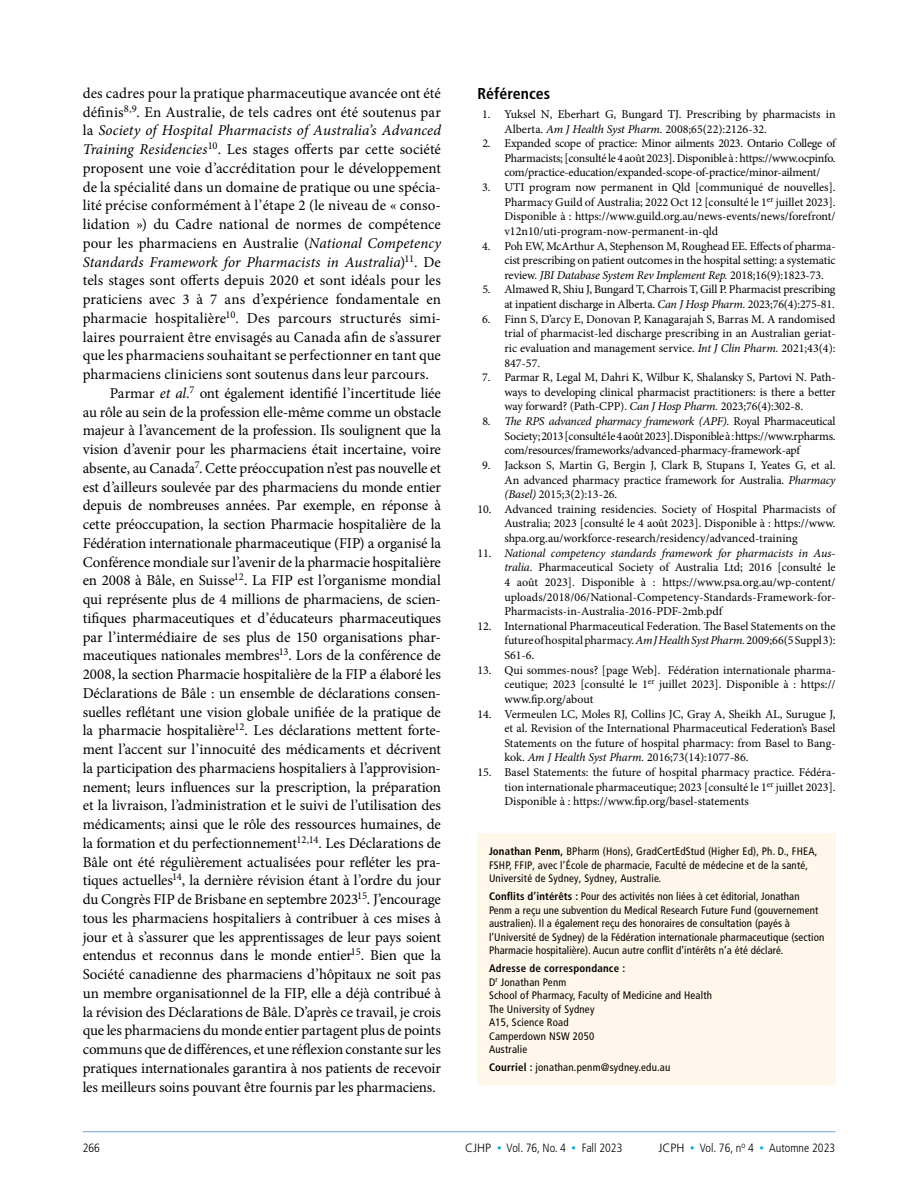
<style>
.page{position:relative;width:918px;height:1188px;background:#fff}
.page>*{position:absolute;margin:0;border:0;box-sizing:border-box;transform-origin:0 0}
.CJHP_H2{font:700 condensed 15.75px "Frutiger LT Std";letter-spacing:.005em;color:#000}
.CJHP_BodyText_Inden{font:15px/18.8px "Minion Pro";color:#000;text-align:justify}
.CJHP_References{font:12px/14.7px "Minion Pro";letter-spacing:-.01em;color:#000;text-align:justify}
.t1{font:300 condensed 12px "Frutiger LT Std";color:#000}
.CJHP_Contribs{font:condensed 10.8px/13.5px "Frutiger LT Std";letter-spacing:.01em;color:#000}
.CJHP_Contribs-2{font:700 condensed 10.8px "Frutiger LT Std";letter-spacing:.02em;color:#000}
.s1{font-style:italic}
.s2{font-weight:700}
.s3{font-stretch:normal}
.s4{font-size:9px;color:#00acd7}
</style>
<div class="page">
<hr style="left:83px;top:1131px;width:752px;height:1px;background:#0057a5">
<div style="left:477px;top:833px;width:359px;height:251px;background:#fff8ea"></div>
<p class="CJHP_BodyText_Inden" style="left:83px;top:84px;width:360px">des cadres pour la pratique pharmaceutique avancée ont été définis<sup>8,9</sup>. En Australie, de tels cadres ont été soutenus par la <span class="s1">Society of Hospital Pharmacists of Australia’s Advanced Training Residencies</span><sup>10</sup>. Les stages offerts par cette société proposent une voie d’accréditation pour le développement de la spécialité dans un domaine de pratique ou une spécia&shy;lité précise conformément à l’étape 2 (le niveau de « conso&shy;lidation ») du Cadre national de normes de compétence pour les pharmaciens en Australie (<span class="s1">National Competency Standards Framework for Pharmacists in Australia</span>)<sup>11</sup>. De tels stages sont offerts depuis 2020 et sont idéals pour les praticiens avec 3 à 7 ans d’expérience fondamentale en pharmacie hospitalière<sup>10</sup>. Des parcours structurés simi&shy;laires pourraient être envisagés au Canada afin de s’assurer que les pharmaciens souhaitant se perfectionner en tant que pharmaciens cliniciens sont soutenus dans leur parcours.</p>
<p class="CJHP_BodyText_Inden" style="left:83px;top:384px;width:360px;text-indent:27px">Parmar <span class="s1">et al.</span><sup>7</sup> ont également identifié l’incertitude liée au rôle au sein de la profession elle-même comme un obstacle majeur à l’avancement de la profession. Ils soulignent que la vision d’avenir pour les pharmaciens était incertaine, voire absente, au Canada<sup>7</sup>. Cette préoccupation n’est pas nouvelle et est d’ailleurs soulevée par des pharmaciens du monde entier depuis de nombreuses années. Par exemple, en réponse à cette préoccupation, la section Pharmacie hospitalière de la Fédération internationale pharmaceutique (FIP) a organisé la Conférence mondiale sur l’avenir de la pharmacie hospitalière en 2008 à Bâle, en Suisse<sup>12</sup>. La FIP est l’organisme mondial qui représente plus de 4 millions de pharmaciens, de scien&shy;tifiques pharmaceutiques et d’éducateurs pharmaceutiques par l’intermédiaire de ses plus de 150 organisations phar&shy;maceutiques nationales membres<sup>13</sup>. Lors de la conférence de 2008, la section Pharmacie hospitalière de la FIP a élaboré les Déclarations de Bâle : un ensemble de déclarations consen&shy;suelles reflétant une vision globale unifiée de la pratique de la pharmacie hospitalière<sup>12</sup>. Les déclarations mettent forte&shy;ment l’accent sur l’innocuité des médicaments et décrivent la participation des pharmaciens hospitaliers à l’approvision&shy;nement; leurs influences sur la prescription, la préparation et la livraison, l’administration et le suivi de l’utilisation des médicaments; ainsi que le rôle des ressources humaines, de la formation et du perfectionnement<sup>12,14</sup>. Les Déclarations de Bâle ont été régulièrement actualisées pour refléter les pra&shy;tiques actuelles<sup>14</sup>, la dernière révision étant à l’ordre du jour du Congrès FIP de Brisbane en septembre 2023<sup>15</sup>. J’encourage tous les pharmaciens hospitaliers à contribuer à ces mises à jour et à s’assurer que les apprentissages de leur pays soient entendus et reconnus dans le monde entier<sup>15</sup>. Bien que la Société canadienne des pharmaciens d’hôpitaux ne soit pas un membre organisationnel de la FIP, elle a déjà contribué à la révision des Déclarations de Bâle. D’après ce travail, je crois que les pharmaciens du monde entier partagent plus de points communs que de différences, et une réflexion constante sur les pratiques internationales garantira à nos patients de recevoir les meilleurs soins pouvant être fournis par les pharmaciens.</p>
<p class="CJHP_H2" style="left:477px;top:84px;width:74px">Références</p>
<p class="CJHP_References" style="left:504px;top:107px;width:333px;text-indent:-22px">1. Yuksel N, Eberhart G, Bungard TJ. Prescribing by pharmacists in<br>Alberta. <span class="s1">Am J Health Syst Pharm.</span> 2008;65(22):2126-32.</p>
<p class="CJHP_References" style="left:504px;top:136px;width:333px;text-indent:-22px">2. Expanded scope of practice: Minor ailments 2023. Ontario College of Pharmacists; [consulté le 4 août 2023]. Disponible à : https://www.ocpinfo. com/practice-education/expanded-scope-of-practice/minor-ailment/</p>
<p class="CJHP_References" style="left:504px;top:180px;width:333px;text-indent:-22px">3. UTI program now permanent in Qld [communiqué de nouvelles].<br>Pharmacy Guild of Australia; 2022 Oct 12 [consulté le 1<sup>er</sup> juillet 2023].<br>Disponible à : https://www.guild.org.au/news-events/news/forefront/ v12n10/uti-program-now-permanent-in-qld</p>
<p class="CJHP_References" style="left:504px;top:238px;width:333px;text-indent:-22px">4. Poh EW, McArthur A, Stephenson M, Roughead EE. Effects of pharma&shy;cist prescribing on patient outcomes in the hospital setting: a systematic review. <span class="s1">JBI Database System Rev Implement Rep.</span> 2018;16(9):1823-73.</p>
<p class="CJHP_References" style="left:482px;top:282px;width:355px;text-align:right">5. Almawed R, Shiu J, Bungard T, Charrois T, Gill P. Pharmacist prescribing at inpatient discharge in Alberta. <span class="s1">Can J Hosp Pharm.</span> 2023;76(4):275-81.</p>
<p class="CJHP_References" style="left:504px;top:312px;width:333px;text-indent:-22px">6. Finn S, D’arcy E, Donovan P, Kanagarajah S, Barras M. A randomised trial of pharmacist-led discharge prescribing in an Australian geriat&shy;ric evaluation and management service. <span class="s1">Int J Clin Pharm.</span> 2021;43(4):<br>847-57.</p>
<p class="CJHP_References" style="left:504px;top:370px;width:333px;text-indent:-22px">7. Parmar R, Legal M, Dahri K, Wilbur K, Shalansky S, Partovi N. Path&shy;ways to developing clinical pharmacist practitioners: is there a better way forward? (Path-CPP). <span class="s1">Can J Hosp Pharm.</span> 2023;76(4):302-8.</p>
<p class="CJHP_References" style="left:504px;top:414px;width:333px;text-indent:-22px">8. <span class="s1">The RPS advanced pharmacy framework (APF)</span>. Royal Pharmaceutical Society; 2013 [consulté le 4 août 2023]. Disponible à : https://www.rpharms. com/resources/frameworks/advanced-pharmacy-framework-apf</p>
<p class="CJHP_References" style="left:504px;top:458px;width:333px;text-indent:-22px">9. Jackson S, Martin G, Bergin J, Clark B, Stupans I, Yeates G, et al.<br>An advanced pharmacy practice framework for Australia. <span class="s1">Pharmacy (Basel)</span> 2015;3(2):13-26.</p>
<p class="CJHP_References" style="left:504px;top:502px;width:333px;text-indent:-27px">10. Advanced training residencies. Society of Hospital Pharmacists of Australia; 2023 [consulté le 4 août 2023]. Disponible à : https://www. shpa.org.au/workforce-research/residency/advanced-training</p>
<p class="CJHP_References" style="left:504px;top:546px;width:333px;text-indent:-27px">11. <span class="s1">National competency standards framework for pharmacists in Aus&shy;tralia</span>. Pharmaceutical Society of Australia Ltd; 2016 [consulté le 4 août 2023]. Disponible à : https://www.psa.org.au/wp-content/ uploads/2018/06/National-Competency-Standards-Framework-for-Pharmacists-in-Australia-2016-PDF-2mb.pdf</p>
<p class="CJHP_References" style="left:504px;top:619px;width:333px;text-indent:-27px">12. International Pharmaceutical Federation. The Basel Statements on the future of hospital pharmacy. <span class="s1">Am J Health Syst Pharm.</span> 2009;66(5 Suppl 3):<br>S61-6.</p>
<p class="CJHP_References" style="left:504px;top:663px;width:333px;text-indent:-27px">13. Qui sommes-nous? [page Web]. Fédération internationale pharma&shy;ceutique; 2023 [consulté le 1<sup>er</sup> juillet 2023]. Disponible à : https:// www.fip.org/about</p>
<p class="CJHP_References" style="left:504px;top:706px;width:333px;text-indent:-27px">14. Vermeulen LC, Moles RJ, Collins JC, Gray A, Sheikh AL, Surugue J, et al. Revision of the International Pharmaceutical Federation’s Basel Statements on the future of hospital pharmacy: from Basel to Bang&shy;kok. <span class="s1">Am J Health Syst Pharm.</span> 2016;73(14):1077-86.</p>
<p class="CJHP_References" style="left:504px;top:765px;width:333px;text-indent:-27px">15. Basel Statements: the future of hospital pharmacy practice. Fédéra&shy;tion internationale pharmaceutique; 2023 [consulté le 1<sup>er</sup> juillet 2023].<br>Disponible à : https://www.fip.org/basel-statements</p>
<p class="CJHP_Contribs" style="left:489px;top:845px;width:330px"><span class="s2">Jonathan Penm,</span> BPharm (Hons), GradCertEdStud (Higher Ed), Ph. D., FHEA,<br>FSHP, FFIP, avec l’École de pharmacie, Faculté de médecine et de la santé,<br>Université de Sydney, Sydney, Australie.</p>
<p class="CJHP_Contribs" style="left:489px;top:890px;width:337px"><span class="s2">Conflits d’intérêts :</span> Pour des activités non liées à cet éditorial, Jonathan Penm a reçu une subvention du Medical Research Future Fund (gouvernement australien). Il a également reçu des honoraires de consultation (payés à l’Université de Sydney) de la Fédération internationale pharmaceutique (section Pharmacie hospitalière). Aucun autre conflit d’intérêts n’a été déclaré.</p>
<p class="CJHP_Contribs-2" style="left:489px;top:962px;width:138px">Adresse de correspondance :</p>
<p class="CJHP_Contribs" style="left:489px;top:975px;width:79px">D<sup>r</sup> Jonathan Penm</p>
<p class="CJHP_Contribs" style="left:489px;top:989px;width:225px">School of Pharmacy, Faculty of Medicine and Health</p>
<p class="CJHP_Contribs" style="left:489px;top:1002px;width:107px">The University of Sydney</p>
<p class="CJHP_Contribs" style="left:489px;top:1016px;width:81px">A15, Science Road</p>
<p class="CJHP_Contribs" style="left:489px;top:1029px;width:107px">Camperdown NSW 2050</p>
<p class="CJHP_Contribs" style="left:489px;top:1043px;width:40px">Australie</p>
<p class="CJHP_Contribs" style="left:489px;top:1061px;width:183px"><span class="s2">Courriel :</span> jonathan.penm@sydney.edu.au</p>
<p class="t1" style="left:83px;top:1141px;width:19px">266</p>
<p class="t1" style="left:465px;top:1141px;width:159px"><span class="s3">CJHP</span> <span class="s4">•</span> Vol. 76, No. 4 <span class="s4">•</span> Fall 2023</p>
<p class="t1" style="left:658px;top:1141px;width:178px"><span class="s3">JCPH</span> <span class="s4">•</span> Vol. 76, n<sup>o</sup> 4 <span class="s4">•</span> Automne 2023</p>
</div>
